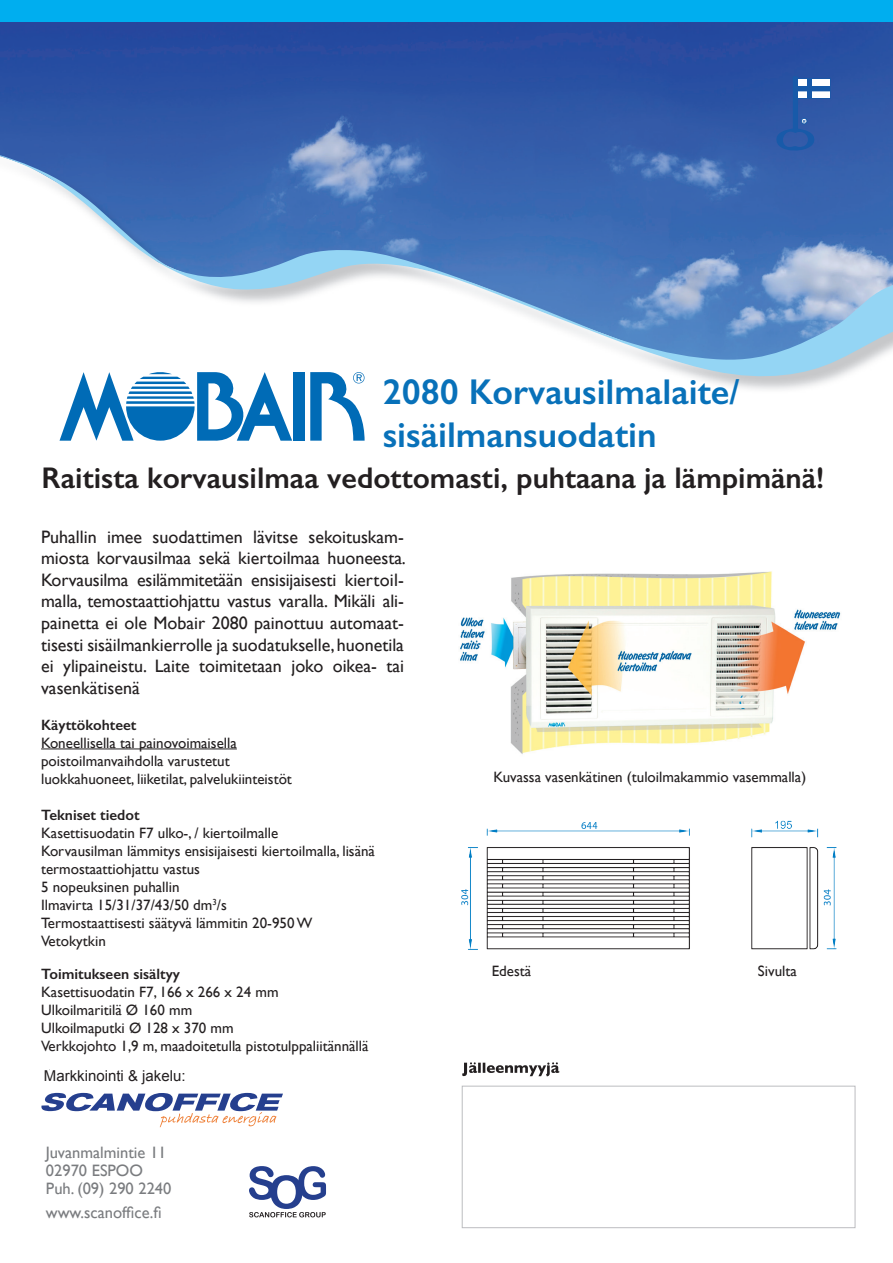
<style>
.page{position:relative;width:893px;height:1263px;background:#fff}
.page>*{position:absolute;margin:0;border:0;box-sizing:border-box;transform-origin:0 0}
.t1{font:600 36px/43.2px "Gill Sans";color:#0871b9}
.t2{font:600 30px "Gill Sans";color:#231f20}
.t3{font:18px/21.6px "Gill Sans";color:#231f20;text-align:justify}
.t4{font:16.5px/18px "Gill Sans";color:#7a7c7f}
.t5{font:15px/18px "Gill Sans";color:#231f20}
.t6{font:600 15px "Gill Sans";color:#231f20}
.t7{font:15px "Arial";color:#231f20}
.t8{font:700 4.2px "Arial";color:#185aa9}
</style>
<div class="page">
<img style="left:0;top:21px;width:893px;height:118px">
<svg style="left:0;top:139px;width:893px;height:243px"></svg>
<svg style="left:310px;top:372px;width:55px;height:69px"></svg>
<svg style="left:60px;top:372px;width:232px;height:69px"></svg>
<div style="left:294px;top:372px;width:11px;height:69px;background:#006bb6"></div>
<svg style="left:774px;top:76px;width:57px;height:79px;background:#2c5aa7"></svg>
<hr style="left:797px;top:98px;width:1px;height:31px;background:#185aa9">
<div style="left:798px;top:79px;width:9px;height:6px;background:#fff"></div>
<div style="left:812px;top:79px;width:18px;height:6px;background:#fff"></div>
<div style="left:812px;top:91px;width:18px;height:7px;background:#fff"></div>
<div style="left:798px;top:91px;width:9px;height:7px;background:#fff"></div>
<hr style="left:797px;top:90px;width:33px;height:1px;background:#185aa9">
<div style="left:462px;top:1086px;width:393px;height:142px;border:1px solid #bcbdc0"></div>
<svg style="left:462px;top:1062px;width:97px;height:14px"></svg>
<svg style="left:249px;top:1166px;width:77px;height:51px"></svg>
<div style="left:0;top:0;width:893px;height:21px;background:#00aeef"></div>
<hr style="left:41px;top:748px;width:196px;height:1px;background:#231f20">
<img style="left:460px;top:571px;width:381px;height:183px">
<img style="left:461px;top:821px;width:376px;height:129px">
<svg style="left:41px;top:1093px;width:242px;height:34px"></svg>
<p class="t8" style="left:803px;top:118px;width:5px">R</p>
<h1 class="t1" style="left:383px;top:370px;width:358px">2080 Korvausilmalaite/ sisäilmansuodatin</h1>
<h2 class="t2" style="left:41px;top:460px;width:784px">Raitista korvausilmaa vedottomasti, puhtaana ja lämpimänä!</h2>
<p class="t3" style="left:41px;top:525px;width:366px">Puhallin imee suodattimen lävitse sekoituskam&shy;miosta korvausilmaa sekä kiertoilmaa huoneesta.<br>Korvausilma esilämmitetään ensisijaisesti kiertoil&shy;malla, temostaattiohjattu vastus varalla. Mikäli ali&shy;painetta ei ole Mobair 2080 painottuu automaat&shy;tisesti sisäilmankierrolle ja suodatukselle, huonetila ei ylipaineistu. Laite toimitetaan joko oikea- tai vasenkätisenä</p>
<p class="t6" style="left:41px;top:716px;width:97px">Käyttökohteet</p>
<p class="t5" style="left:41px;top:734px;width:252px">Koneellisella tai painovoimaisella poistoilmanvaihdolla varustetut luokkahuoneet, liiketilat, palvelukiinteistöt</p>
<p class="t6" style="left:41px;top:806px;width:100px">Tekniset tiedot</p>
<p class="t5" style="left:41px;top:824px;width:335px">Kasettisuodatin F7 ulko-, / kiertoilmalle<br>Korvausilman lämmitys ensisijaisesti kiertoilmalla, lisänä termostaattiohjattu vastus<br>5 nopeuksinen puhallin<br>Ilmavirta 15/31/37/43/50 dm<sup>3</sup>/s<br>Termostaattisesti säätyvä lämmitin 20-950 W Vetokytkin</p>
<p class="t6" style="left:41px;top:965px;width:140px">Toimitukseen sisältyy</p>
<p class="t5" style="left:41px;top:983px;width:329px">Kasettisuodatin F7, 166 x 266 x 24 mm<br>Ulkoilmaritilä Ø 160 mm<br>Ulkoilmaputki Ø 128 x 370 mm<br>Verkkojohto 1,9 m, maadoitetulla pistotulppaliitännällä</p>
<p class="t7" style="left:44px;top:1066px;width:143px">Markkinointi &amp; jakelu:</p>
<p class="t4" style="left:46px;top:1143px;width:127px">Juvanmalmintie 11<br>02970 ESPOO<br>Puh. (09) 290 2240</p>
<p class="t4" style="left:46px;top:1203px;width:117px">www.scanoffice.fi</p>
<p class="t5" style="left:494px;top:768px;width:314px">Kuvassa vasenkätinen (tuloilmakammio vasemmalla)</p>
<p class="t5" style="left:492px;top:961px;width:41px">Edestä</p>
<p class="t5" style="left:758px;top:961px;width:40px">Sivulta</p>
</div>
